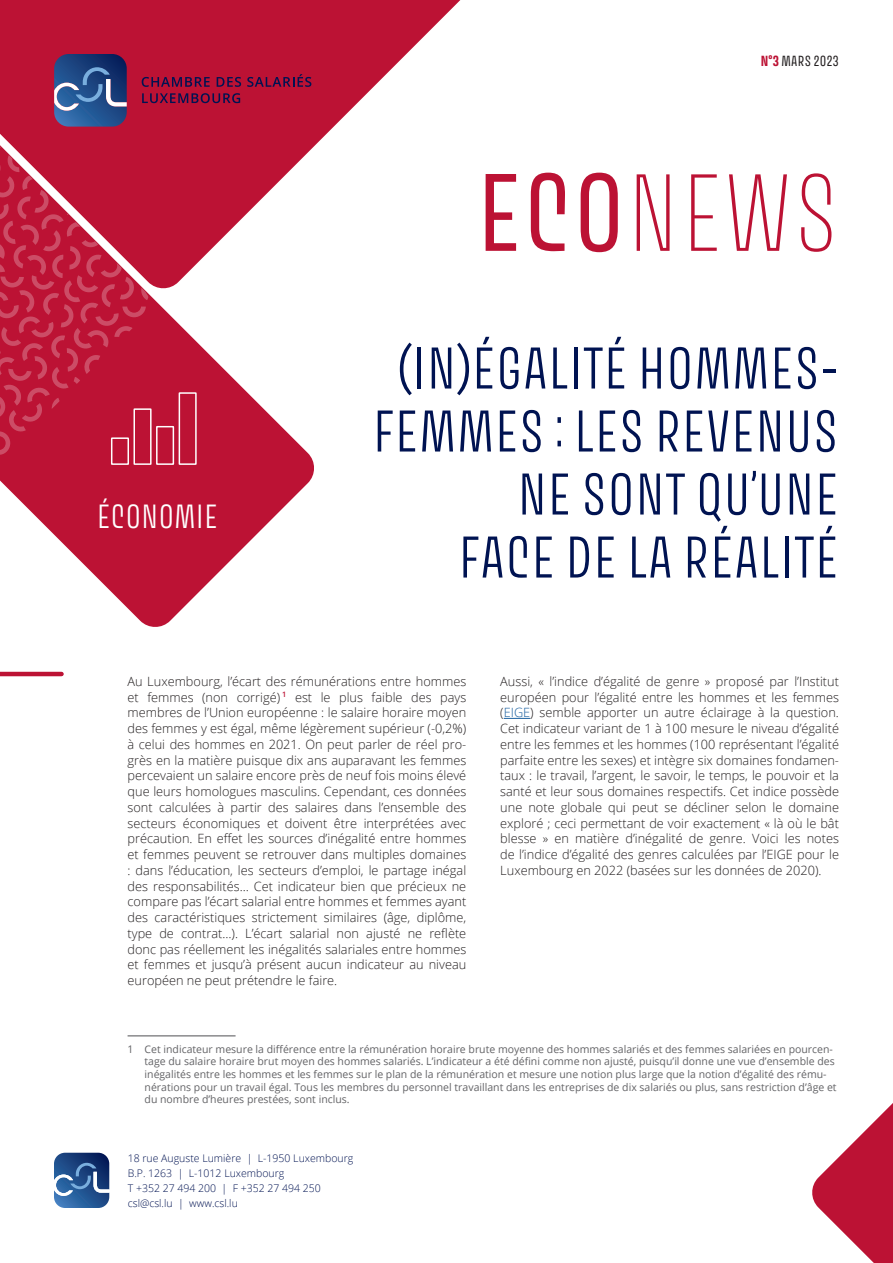
<style>
.page{position:relative;width:893px;height:1263px;background:#fff}
.page>*{position:absolute;margin:0;border:0;box-sizing:border-box;transform-origin:0 0}
.Title_Big_Socionews{font:100 98.25px "Avory I Latn";color:#bc1234}
.Title_1_first_page{font:300 52.5px/63px "Avory I Latn";letter-spacing:.02em;color:#001352;text-align:right}
.Title_Domain{font:300 30px "Avory I Latn";letter-spacing:.02em;color:#fff}
.t1{font:13.05px "Avory I Latn";letter-spacing:.01em;color:#231f20}
.Texte_courant{font:300 12.75px/15.8px "Open Sans";color:#231f20;text-align:justify}
.Footnote{font:10.5px/12.6px "Open Sans";color:#636366}
.t2{font:300 10.5px "Open Sans";color:#001352}
.s1{font-weight:700;color:#bc1234}
.s2{font-weight:400}
.s3{color:#175d9e}
</style>
<div class="page">
<svg style="left:0;top:294px;width:314px;height:333px;fill:#bc1234"></svg>
<svg style="left:54px;top:290px;width:95px;height:171px;background:#be193a"></svg>
<svg style="left:0;top:290px;width:54px;height:171px;background:#bf1e3e"></svg>
<svg style="left:0;top:0;width:461px;height:290px;fill:#bc1234"></svg>
<hr style="left:0;top:672px;width:62px;height:4px;background:#bc1234">
<svg style="left:54px;top:54px;width:73px;height:73px;background:#3b598f"></svg>
<svg style="left:142px;top:77px;width:68px;height:10px"></svg>
<svg style="left:217px;top:77px;width:24px;height:10px"></svg>
<svg style="left:247px;top:74px;width:64px;height:13px"></svg>
<svg style="left:142px;top:93px;width:98px;height:10px"></svg>
<svg style="left:110px;top:391px;width:87px;height:75px;background:#c32d4b"></svg>
<svg style="left:812px;top:1103px;width:81px;height:160px"></svg>
<svg style="left:54px;top:1153px;width:55px;height:55px;background:#3d6499"></svg>
<hr style="left:128px;top:1035px;width:108px;height:1px;background:#636366">
<svg style="left:504px;top:718px;width:26px;height:1px"></svg>
<p class="t1" style="left:761px;top:53px;width:80px"><span class="s1">N°3</span> MARS 2023</p>
<p class="Title_Domain" style="left:97px;top:498px;width:122px">ÉCONOMIE</p>
<p class="Title_Big_Socionews" style="left:477px;top:154px;width:363px"><span class="s2">ECO</span>NEWS</p>
<p class="Title_1_first_page" style="left:373px;top:337px;width:467px">(IN)ÉGALITÉ HOMMES-<br>FEMMES : LES REVENUS<br>NE SONT QU’UNE<br>FACE DE LA RÉALITÉ</p>
<p class="Texte_courant" style="left:128px;top:673px;width:340px">Au Luxembourg, l’écart des rémunérations entre hommes et femmes (non corrigé) <sup>1</sup> est le plus faible des pays membres de l’Union européenne : le salaire horaire moyen des femmes y est égal, même légèrement supérieur (-0,2%) à celui des hommes en 2021. On peut parler de réel pro&shy;grès en la matière puisque dix ans auparavant les femmes percevaient un salaire encore près de neuf fois moins élevé que leurs homologues masculins. Cependant, ces données sont calculées à partir des salaires dans l’ensemble des secteurs économiques et doivent être interprétées avec précaution. En effet les sources d’inégalité entre hommes et femmes peuvent se retrouver dans multiples domaines : dans l’éducation, les secteurs d’emploi, le partage inégal des responsabilités… Cet indicateur bien que précieux ne compare pas l’écart salarial entre hommes et femmes ayant des caractéristiques strictement similaires (âge, diplôme, type de contrat…). L’écart salarial non ajusté ne reflète donc pas réellement les inégalités salariales entre hommes et femmes et jusqu’à présent aucun indicateur au niveau européen ne peut prétendre le faire.</p>
<p class="Texte_courant" style="left:500px;top:673px;width:340px">Aussi, « l’indice d’égalité de genre » proposé par l’Institut européen pour l’égalité entre les hommes et les femmes (<span class="s3">EIGE</span>) semble apporter un autre éclairage à la question.<br>Cet indicateur variant de 1 à 100 mesure le niveau d’égalité entre les femmes et les hommes (100 représentant l’égalité parfaite entre les sexes) et intègre six domaines fondamen&shy;taux : le travail, l’argent, le savoir, le temps, le pouvoir et la santé et leur sous domaines respectifs. Cet indice possède une note globale qui peut se décliner selon le domaine exploré ; ceci permettant de voir exactement « là où le bât blesse » en matière d’inégalité de genre. Voici les notes de l’indice d’égalité des genres calculées par l’EIGE pour le Luxembourg en 2022 (basées sur les données de 2020).</p>
<p class="Footnote" style="left:145px;top:1042px;width:694px;text-indent:-17px">1 Cet indicateur mesure la différence entre la rémunération horaire brute moyenne des hommes salariés et des femmes salariées en pourcen&shy;tage du salaire horaire brut moyen des hommes salariés. L’indicateur a été défini comme non ajusté, puisqu’il donne une vue d’ensemble des inégalités entre les hommes et les femmes sur le plan de la rémunération et mesure une notion plus large que la notion d’égalité des rému&shy;nérations pour un travail égal. Tous les membres du personnel travaillant dans les entreprises de dix salariés ou plus, sans restriction d’âge et du nombre d’heures prestées, sont inclus.</p>
<p class="t2" style="left:128px;top:1151px;width:227px">18 rue Auguste Lumière | L-1950 Luxembourg</p>
<p class="t2" style="left:128px;top:1166px;width:158px">B.P. 1263 | L-1012 Luxembourg</p>
<p class="t2" style="left:128px;top:1181px;width:195px">T +352 27 494 200 | F +352 27 494 250</p>
<p class="t2" style="left:128px;top:1196px;width:112px">csl@csl.lu | www.csl.lu</p>
</div>
